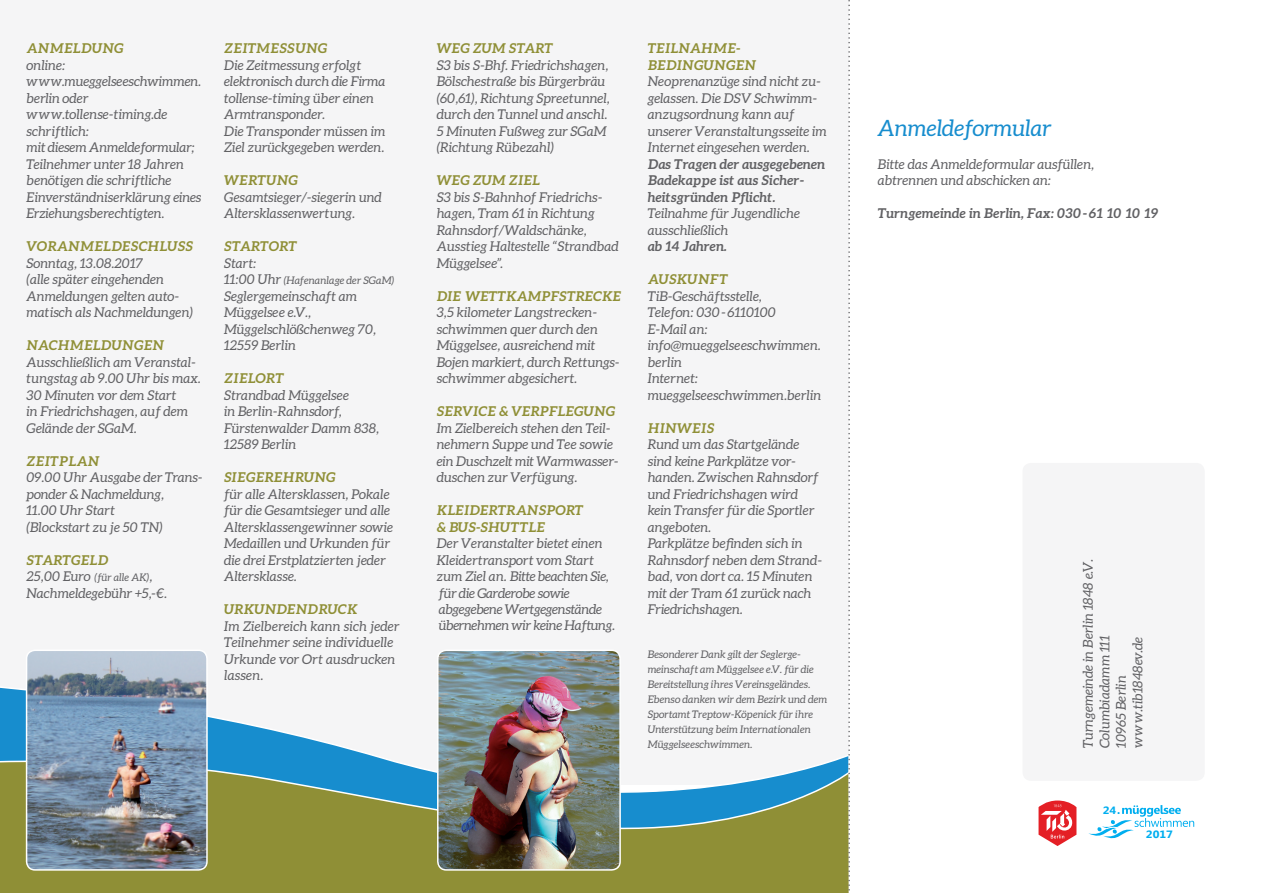
<style>
.page{position:relative;width:1263px;height:893px;background:#fff}
.page>*{position:absolute;margin:0;border:0;box-sizing:border-box;transform-origin:0 0}
.t1{font:italic 22.5px "Aleo";color:#178dce}
.t2{font:italic 13.5px/16.5px "Aleo";color:#616164}
.t3{font:italic 13.5px/16.2px "Aleo";letter-spacing:-.02em;color:#616164}
.t4{font:italic 700 13.5px "Aleo";color:#616164}
.t5{font:italic 700 13.5px/16.5px "Aleo";color:#8f8f36}
.t6{font:italic 10.5px/15px "Aleo";color:#616164}
.t7{font:700 10.5px "Gisha";color:#00aeef;scale:1.11 1}
.s1{font-weight:700;color:#8f8f36}
.s2{font-size:13.5px}
.s3{font-weight:400;color:#616164}
.s4{font-weight:700}
</style>
<div class="page">
<div style="left:0;top:0;width:848px;height:785px;background:#f5f5f6"></div>
<div style="left:1022px;top:463px;width:183px;height:318px;background:#f5f5f6;border-radius:9px"></div>
<svg style="left:0;top:688px;width:332px;height:57px"></svg>
<svg style="left:0;top:745px;width:848px;height:148px;background:#849c6d"></svg>
<img style="left:438px;top:652px;width:182px;height:218px">
<div style="left:437px;top:649px;width:184px;height:222px;border:2px solid #fff;border-radius:9px"></div>
<img style="left:27px;top:652px;width:180px;height:218px">
<div style="left:26px;top:649px;width:182px;height:222px;border:2px solid #fff;border-radius:9px"></div>
<svg style="left:848px;top:0;width:2px;height:893px"></svg>
<svg style="left:1088px;top:805px;width:106px;height:34px"></svg>
<svg style="left:1038px;top:800px;width:38px;height:46px"></svg>
<p class="t2" style="left:27px;top:40px;width:176px"><span class="s1">ANMELDUNG<br></span>online: www.mueggelseeschwimmen. berlin oder www.tollense-timing.de schriftlich:<br>mit diesem Anmeldeformular;<br>Teilnehmer unter 18 Jahren benötigen die schriftliche<br>Einverständniserklärung eines<br>Erziehungsberechtigten.</p>
<p class="t2" style="left:27px;top:238px;width:168px"><span class="s1">VORANMELDESCHLUSS<br></span>Sonntag, 13.08.2017<br>(alle später eingehenden<br>Anmeldungen gelten auto&shy;matisch als Nachmeldungen)</p>
<p class="t2" style="left:27px;top:337px;width:176px"><span class="s1">NACHMELDUNGEN<br></span>Ausschließlich am Veranstal&shy;tungstag ab 9.00 Uhr bis max.<br>30 Minuten vor dem Start<br>in Friedrichshagen, auf dem<br>Gelände der SGaM.</p>
<p class="t2" style="left:27px;top:453px;width:178px"><span class="s1">ZEITPLAN<br></span>09.00 Uhr Ausgabe der Trans&shy;ponder &amp; Nachmeldung,<br>11.00 Uhr Start<br>(Blockstart zu je 50 TN)</p>
<p class="t5" style="left:27px;top:551px;width:83px">STARTGELD</p>
<p class="t6" style="left:27px;top:570px;width:127px"><span class="s2">25,00 Euro</span> (für alle AK)<span class="s2">,</span></p>
<p class="t2" style="left:27px;top:585px;width:142px">Nachmeldegebühr +5,-€.</p>
<p class="t2" style="left:224px;top:40px;width:163px"><span class="s1">ZEITMESSUNG<br></span>Die Zeitmessung erfolgt elektronisch durch die Firma tollense-timing über einen<br>Armtransponder.<br>Die Transponder müssen im<br>Ziel zurückgegeben werden.</p>
<p class="t2" style="left:224px;top:172px;width:159px"><span class="s1">WERTUNG<br></span>Gesamtsieger/-siegerin und<br>Altersklassenwertung.</p>
<p class="t5" style="left:224px;top:238px;width:75px">STARTORT<br><span class="s3">Start:</span></p>
<p class="t6" style="left:224px;top:273px;width:172px"><span class="s2">11:00 Uhr</span> (Hafenanlage der SGaM)</p>
<p class="t2" style="left:224px;top:288px;width:153px">Seglergemeinschaft am<br>Müggelsee e.V.,<br>Müggelschlößchenweg 70,<br>12559 Berlin</p>
<p class="t2" style="left:224px;top:370px;width:156px"><span class="s1">ZIELORT<br></span>Strandbad Müggelsee<br>in Berlin-Rahnsdorf,<br>Fürstenwalder Damm 838,<br>12589 Berlin</p>
<p class="t2" style="left:224px;top:469px;width:170px"><span class="s1">SIEGEREHRUNG<br></span>für alle Altersklassen, Pokale für die Gesamtsieger und alle<br>Altersklassengewinner sowie<br>Medaillen und Urkunden für die drei Erstplatzierten jeder<br>Altersklasse.</p>
<p class="t2" style="left:224px;top:601px;width:177px"><span class="s1">URKUNDENDRUCK<br></span>Im Zielbereich kann sich jeder<br>Teilnehmer seine individuelle<br>Urkunde vor Ort ausdrucken lassen.</p>
<p class="t2" style="left:437px;top:40px;width:175px"><span class="s1">WEG ZUM START<br></span>S3 bis S-Bhf. Friedrichshagen,<br>Bölschestraße bis Bürgerbräu (60,61), Richtung Spreetunnel, durch den Tunnel und anschl.<br>5 Minuten Fußweg zur SGaM (Richtung Rübezahl)</p>
<p class="t2" style="left:437px;top:172px;width:184px"><span class="s1">WEG ZUM ZIEL<br></span>S3 bis S-Bahnhof Friedrichs&shy;hagen, Tram 61 in Richtung<br>Rahnsdorf/Waldschänke,<br>Ausstieg Haltestelle “Strandbad<br>Müggelsee”.</p>
<p class="t2" style="left:437px;top:288px;width:186px"><span class="s1">DIE WETTKAMPFSTRECKE<br></span>3,5 kilometer Langstrecken&shy;schwimmen quer durch den<br>Müggelsee, ausreichend mit<br>Bojen markiert, durch Rettungs&shy;schwimmer abgesichert.</p>
<p class="t2" style="left:437px;top:403px;width:183px"><span class="s1">SERVICE &amp; VERPFLEGUNG<br></span>Im Zielbereich stehen den Teil&shy;nehmern Suppe und Tee sowie ein Duschzelt mit Warmwasser&shy;duschen zur Verfügung.</p>
<p class="t2" style="left:437px;top:502px;width:174px"><span class="s1">KLEIDERTRANSPORT<br>&amp; BUS-SHUTTLE<br></span>Der Veranstalter bietet einen<br>Kleidertransport vom Start zum Ziel an. Bitte beachten Sie,</p>
<p class="t3" style="left:439px;top:584px;width:178px">für die Garderobe sowie abgegebene Wertgegenstände übernehmen wir keine Haftung.</p>
<p class="t2" style="left:648px;top:40px;width:181px"><span class="s1">TEILNAHME-<br>BEDINGUNGEN<br></span>Neoprenanzüge sind nicht zu&shy;gelassen. Die DSV Schwimm&shy;anzugsordnung kann auf unserer Veranstaltungsseite im<br>Internet eingesehen werden.<br><span class="s4">Das Tragen der ausgegebenen<br>Badekappe ist aus Sicher&shy;heitsgründen Pflicht.<br></span>Teilnahme für Jugendliche ausschließlich<br><span class="s4">ab 14 Jahren.</span></p>
<p class="t2" style="left:648px;top:271px;width:175px"><span class="s1">AUSKUNFT<br></span>TiB-Geschäftsstelle,<br>Telefon: 030 - 6110100<br>E-Mail an: info@mueggelseeschwimmen. berlin<br>Internet: mueggelseeschwimmen.berlin</p>
<p class="t2" style="left:648px;top:420px;width:176px"><span class="s1">HINWEIS<br></span>Rund um das Startgelände sind keine Parkplätze vor&shy;handen. Zwischen Rahnsdorf und Friedrichshagen wird kein Transfer für die Sportler angeboten.<br>Parkplätze befinden sich in<br>Rahnsdorf neben dem Strand&shy;bad, von dort ca. 15 Minuten mit der Tram 61 zurück nach<br>Friedrichshagen.</p>
<p class="t6" style="left:648px;top:647px;width:181px">Besonderer Dank gilt der Seglerge&shy;meinschaft am Müggelsee e.V. für die Bereitstellung ihres Vereinsgeländes.<br>Ebenso danken wir dem Bezirk und dem Sportamt Treptow-Köpenick für ihre Unterstützung beim Internationalen Müggelseeschwimmen.</p>
<p class="t1" style="left:878px;top:115px;width:175px">Anmeldeformular</p>
<p class="t2" style="left:878px;top:155px;width:218px">Bitte das Anmeldeformular ausfüllen, abtrennen und abschicken an:</p>
<p class="t4" style="left:878px;top:205px;width:282px">Turngemeinde in Berlin, Fax: 030 - 61 10 10 19</p>
<p class="t2" style="left:1080px;top:748px;width:190px;rotate:-90deg">Turngemeinde in Berlin 1848 e.V.<br>Columbiadamm 111<br>10965 Berlin<br>www.tib1848ev.de</p>
<p class="t7" style="left:1103px;top:804px;width:14px">24</p>
<p class="t7" style="left:1146px;top:828px;width:26px">2017</p>
</div>
